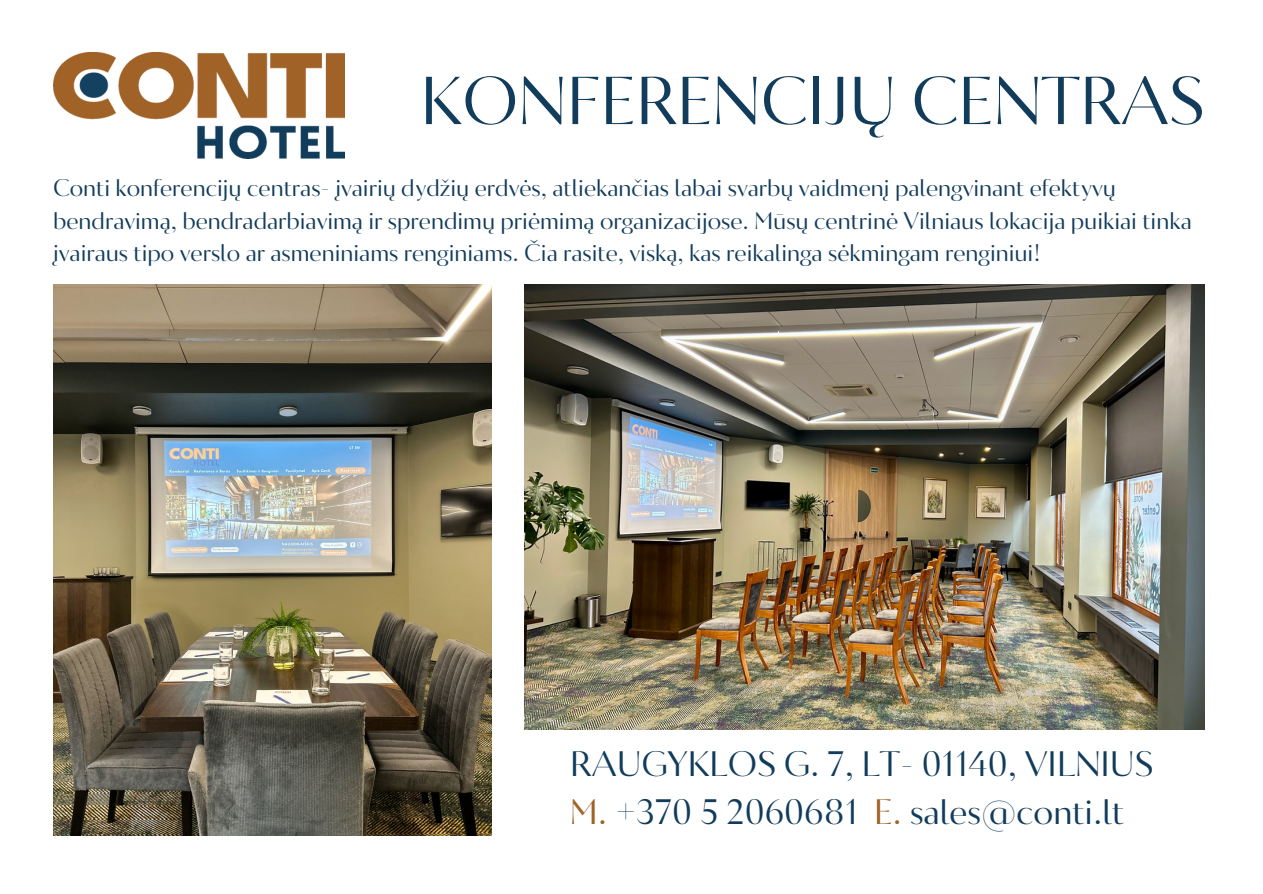
<style>
.page{position:relative;width:1263px;height:894px;background:#fff}
.page>*{position:absolute;margin:0;border:0;box-sizing:border-box;transform-origin:0 0}
.t1{font:67.5px "Circe Contrast";color:#113c5b}
.t2{font:35.25px/48.3px "Circe Contrast";color:#113c5b}
.t3{font:24px/32.7px "Circe Contrast";color:#123c5b}
.s1{color:#a06227}
</style>
<div class="page">
<img style="left:53px;top:52px;width:292px;height:106px">
<img style="left:525px;top:284px;width:679px;height:445px">
<img style="left:53px;top:284px;width:439px;height:551px">
<p class="t1" style="left:420px;top:62px;width:786px">KONFERENCIJŲ CENTRAS</p>
<h2 class="t3" style="left:53px;top:172px;width:1140px">Conti konferencijų centras- įvairių dydžių erdvės, atliekančias labai svarbų vaidmenį palengvinant efektyvų bendravimą, bendradarbiavimą ir sprendimų priėmimą organizacijose. Mūsų centrinė Vilniaus lokacija puikiai tinka įvairaus tipo verslo ar asmeniniams renginiams. Čia rasite, viską, kas reikalinga sėkmingam renginiui!</h2>
<p class="t2" style="left:570px;top:740px;width:585px">RAUGYKLOS G. 7, LT- 01140, VILNIUS<br><span class="s1">M.</span> +370 5 2060681 <span class="s1">E.</span> sales@conti.lt</p>
</div>
